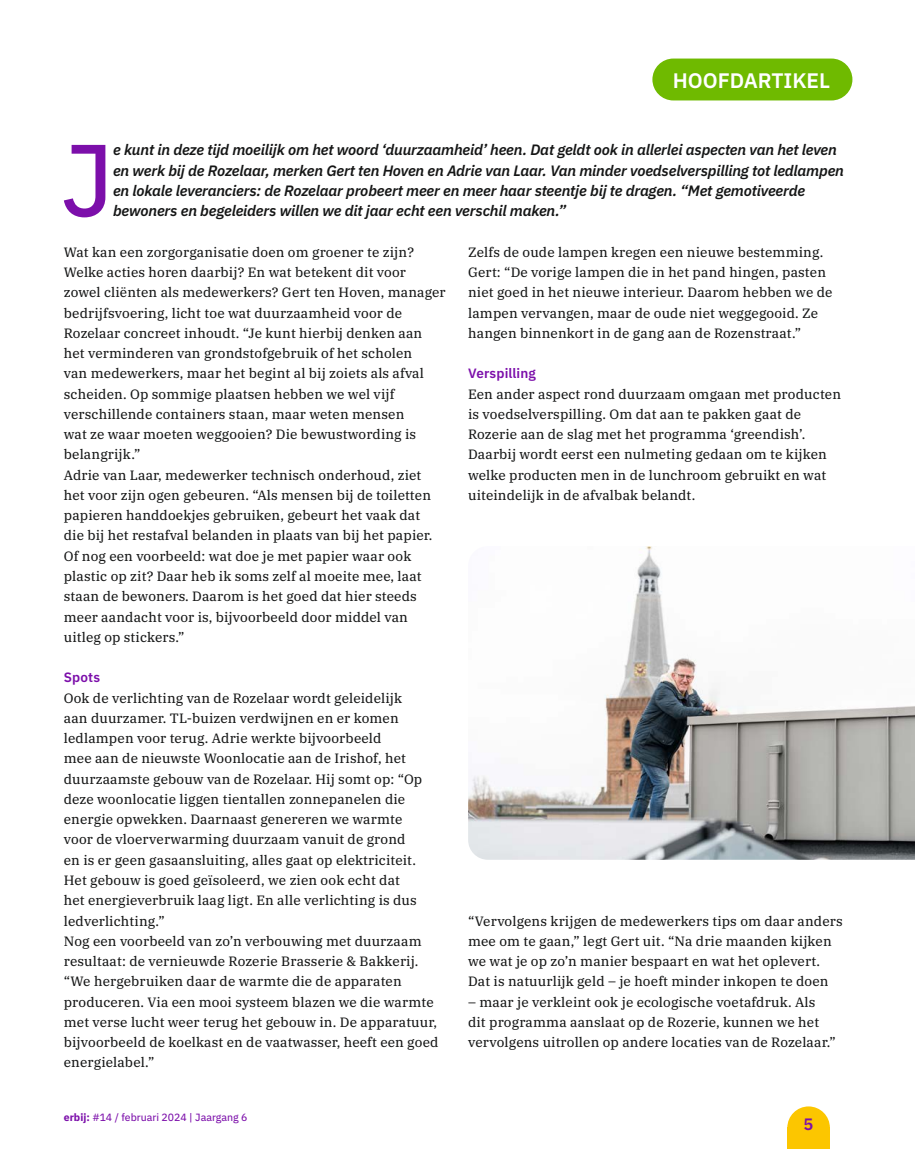
<style>
.page{position:relative;width:915px;height:1149px;background:#fff}
.page>*{position:absolute;margin:0;border:0;box-sizing:border-box;transform-origin:0 0}
.t1{font:102px "IBM Plex Sans Text";color:#7c0faa}
.t2{font:600 21px "IBM Plex Sans";color:#fff}
.t3{font:600 16.5px "IBM Plex Sans";color:#7c0faa}
.t4{font:italic 600 15px/20.2px "IBM Plex Sans";letter-spacing:-.01em;color:#151616}
.t5{font:13.5px/20.2px "IBM Plex Serif Text";letter-spacing:.01em;color:#151616}
.t6{font:600 13.5px "IBM Plex Sans";letter-spacing:.01em;color:#7c0faa}
.t7{font:10.5px "IBM Plex Sans Text";color:#7c0faa}
.s1{font-family:"IBM Plex Sans";font-weight:700}
</style>
<div class="page">
<div style="left:652px;top:58px;width:200px;height:42px;background:#6fba00;border-radius:21px"></div>
<img style="left:468px;top:546px;width:446px;height:313px">
<div style="left:787px;top:1127px;width:42px;height:21px;background:#fcc600"></div>
<svg style="left:787px;top:1106px;width:42px;height:21px"></svg>
<h2 class="t2" style="left:672px;top:64px;width:159px">HOOFDARTIKEL</h2>
<h1 class="t1" style="left:61px;top:101px;width:54px">J</h1>
<p class="t4" style="left:113px;top:139px;width:732px">e kunt in deze tijd moeilijk om het woord ‘duurzaamheid’ heen. Dat geldt ook in allerlei aspecten van het leven en werk bij de Rozelaar, merken Gert ten Hoven en Adrie van Laar. Van minder voedselverspilling tot ledlampen en lokale leveranciers: de Rozelaar probeert meer en meer haar steentje bij te dragen. “Met gemotiveerde bewoners en begeleiders willen we dit jaar echt een verschil maken.”</p>
<p class="t5" style="left:64px;top:240px;width:383px">Wat kan een zorgorganisatie doen om groener te zijn?<br>Welke acties horen daarbij? En wat betekent dit voor zowel cliënten als medewerkers? Gert ten Hoven, manager bedrijfsvoering, licht toe wat duurzaamheid voor de Rozelaar concreet inhoudt. “Je kunt hierbij denken aan het verminderen van grondstofgebruik of het scholen<br>van medewerkers, maar het begint al bij zoiets als afval scheiden. Op sommige plaatsen hebben we wel vijf verschillende containers staan, maar weten mensen<br>wat ze waar moeten weggooien? Die bewustwording is belangrijk.”<br>Adrie van Laar, medewerker technisch onderhoud, ziet<br>het voor zijn ogen gebeuren. “Als mensen bij de toiletten papieren handdoekjes gebruiken, gebeurt het vaak dat<br>die bij het restafval belanden in plaats van bij het papier.<br>Of nog een voorbeeld: wat doe je met papier waar ook plastic op zit? Daar heb ik soms zelf al moeite mee, laat staan de bewoners. Daarom is het goed dat hier steeds meer aandacht voor is, bijvoorbeeld door middel van uitleg op stickers.”</p>
<p class="t6" style="left:64px;top:666px;width:38px">Spots</p>
<p class="t5" style="left:64px;top:686px;width:376px">Ook de verlichting van de Rozelaar wordt geleidelijk<br>aan duurzamer. TL-buizen verdwijnen en er komen ledlampen voor terug. Adrie werkte bijvoorbeeld<br>mee aan de nieuwste Woonlocatie aan de Irishof, het duurzaamste gebouw van de Rozelaar. Hij somt op: “Op deze woonlocatie liggen tientallen zonnepanelen die energie opwekken. Daarnaast genereren we warmte<br>voor de vloerverwarming duurzaam vanuit de grond<br>en is er geen gasaansluiting, alles gaat op elektriciteit.<br>Het gebouw is goed geïsoleerd, we zien ook echt dat<br>het energieverbruik laag ligt. En alle verlichting is dus ledverlichting.”<br>Nog een voorbeeld van zo’n verbouwing met duurzaam resultaat: de vernieuwde Rozerie Brasserie &amp; Bakkerij. “We hergebruiken daar de warmte die de apparaten produceren. Via een mooi systeem blazen we die warmte met verse lucht weer terug het gebouw in. De apparatuur, bijvoorbeeld de koelkast en de vaatwasser, heeft een goed energielabel.”</p>
<p class="t5" style="left:468px;top:240px;width:366px">Zelfs de oude lampen kregen een nieuwe bestemming.<br>Gert: “De vorige lampen die in het pand hingen, pasten niet goed in het nieuwe interieur. Daarom hebben we de lampen vervangen, maar de oude niet weggegooid. Ze hangen binnenkort in de gang aan de Rozenstraat.”</p>
<p class="t6" style="left:468px;top:363px;width:69px">Verspilling</p>
<p class="t5" style="left:468px;top:382px;width:374px">Een ander aspect rond duurzaam omgaan met producten is voedselverspilling. Om dat aan te pakken gaat de Rozerie aan de slag met het programma ‘greendish’.<br>Daarbij wordt eerst een nulmeting gedaan om te kijken welke producten men in de lunchroom gebruikt en wat uiteindelijk in de afvalbak belandt.</p>
<p class="t5" style="left:468px;top:909px;width:376px">“Vervolgens krijgen de medewerkers tips om daar anders mee om te gaan,” legt Gert uit. “Na drie maanden kijken we wat je op zo’n manier bespaart en wat het oplevert.<br>Dat is natuurlijk geld – je hoeft minder inkopen te doen</p>
<p class="t5" style="left:468px;top:990px;width:369px">– maar je verkleint ook je ecologische voetafdruk. Als dit programma aanslaat op de Rozerie, kunnen we het vervolgens uitrollen op andere locaties van de Rozelaar.”</p>
<p class="t7" style="left:64px;top:1109px;width:185px"><span class="s1">erbij:</span> #14 / februari 2024 | Jaargang 6</p>
<p class="t3" style="left:803px;top:1110px;width:11px">5</p>
</div>
